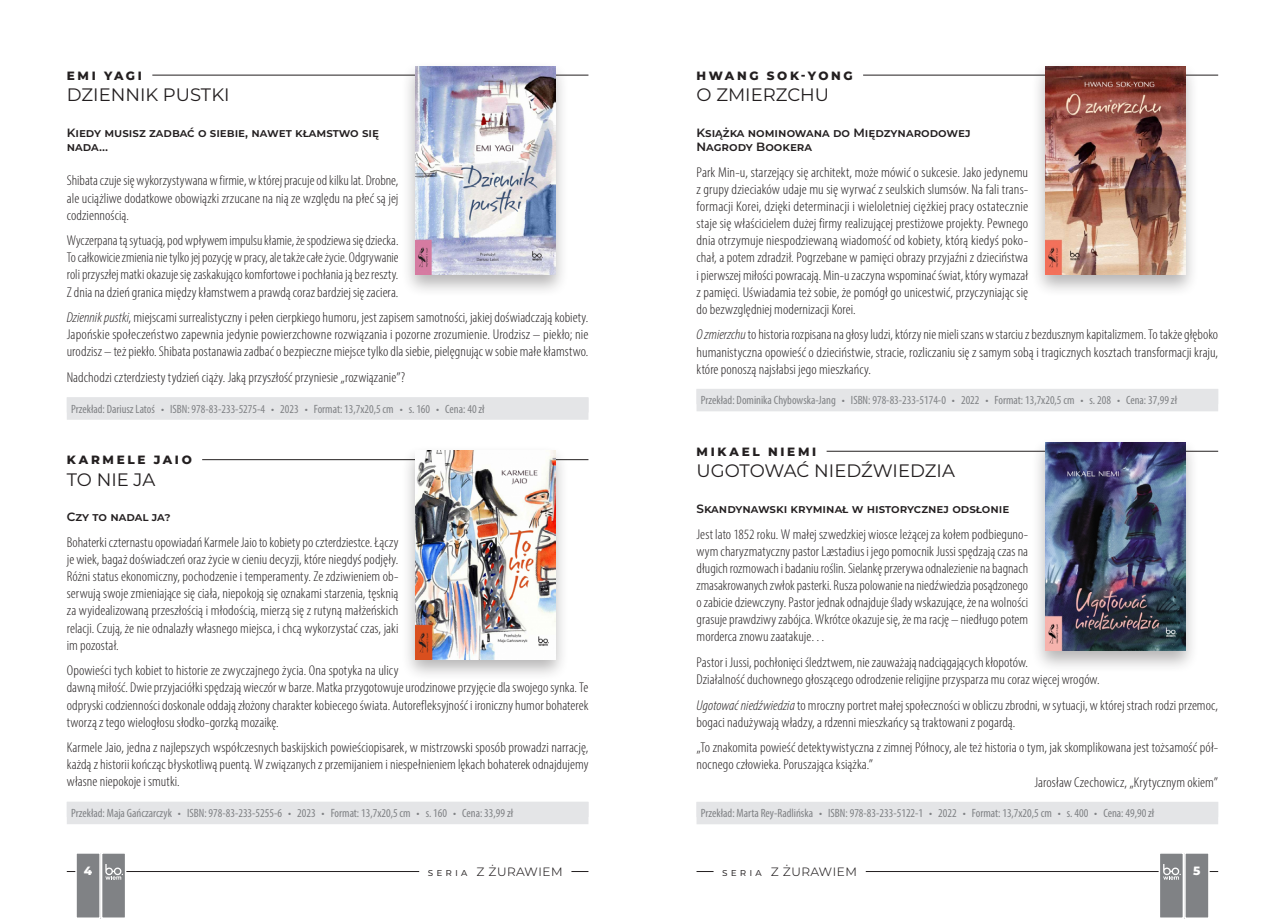
<style>
.page{position:relative;width:1285px;height:919px;background:#fff}
.page>*{position:absolute;margin:0;border:0;box-sizing:border-box;transform-origin:0 0}
.t1{font:18px "Montserrat";color:#231f20}
.t2{font:300 15px "Montserrat";color:#231f20}
.t3{font:300 condensed 14.25px/17.1px "Myriad Pro";letter-spacing:.005em;color:#231f20;text-align:justify;scale:1.05 1}
.t4{font:300 condensed 14.25px/17.1px "Myriad Pro";letter-spacing:.005em;color:#231f20;text-align:justify;scale:1.04 1}
.t5{font:300 condensed 14.25px/17.1px "Myriad Pro";letter-spacing:.005em;color:#231f20;text-align:justify;scale:1.07 1}
.t6{font:300 condensed 14.25px/17.1px "Myriad Pro";letter-spacing:.005em;color:#231f20;scale:1.06 1}
.t7{font:300 condensed 14.25px/17.1px "Myriad Pro";letter-spacing:.005em;color:#231f20;text-align:justify}
.t8{font:condensed 12px "Myriad Pro";color:#808285}
.t9{font:600 12px/14.4px "Montserrat";color:#231f20}
.t10{font:800 12px "Montserrat";letter-spacing:.22em;color:#231f20}
.t11{font:800 12px "Montserrat";color:#fff}
.s1{font-style:italic}
.s2{font-weight:400;font-size:10.5px}
</style>
<div class="page">
<hr style="left:67px;top:871px;width:521px;height:1px;background:#231f20">
<div style="left:419px;top:867px;width:152px;height:7px;background:#fff"></div>
<hr style="left:696px;top:871px;width:521px;height:1px;background:#231f20">
<div style="left:713px;top:867px;width:152px;height:7px;background:#fff"></div>
<div style="left:1184px;top:852px;width:24px;height:66px;background:#808285"></div>
<div style="left:1183px;top:852px;width:26px;height:66px;border:2px solid #fff"></div>
<div style="left:1158px;top:852px;width:25px;height:66px;background:#808285;border:2px solid #fff"></div>
<div style="left:76px;top:852px;width:24px;height:66px;background:#808285"></div>
<div style="left:75px;top:852px;width:26px;height:66px;border:2px solid #fff"></div>
<div style="left:101px;top:852px;width:25px;height:66px;background:#808285;border:2px solid #fff"></div>
<svg style="left:1163px;top:864px;width:17px;height:15px"></svg>
<svg style="left:105px;top:864px;width:18px;height:15px"></svg>
<hr style="left:67px;top:75px;width:521px;height:1px;background:#231f20">
<div style="left:58px;top:67px;width:94px;height:15px;background:#fff"></div>
<div style="left:67px;top:397px;width:521px;height:22px;background:#e4e5e7"></div>
<hr style="left:67px;top:459px;width:521px;height:1px;background:#231f20">
<div style="left:58px;top:451px;width:144px;height:15px;background:#fff"></div>
<div style="left:67px;top:801px;width:521px;height:23px;background:#e4e5e7"></div>
<div style="left:400px;top:60px;width:169px;height:237px;background:#231f20;opacity:.33"></div>
<img style="left:415px;top:66px;width:140px;height:209px">
<div style="left:400px;top:445px;width:169px;height:237px;background:#231f20;opacity:.33"></div>
<img style="left:415px;top:451px;width:140px;height:208px">
<hr style="left:696px;top:75px;width:521px;height:1px;background:#231f20">
<div style="left:688px;top:67px;width:175px;height:15px;background:#fff"></div>
<div style="left:696px;top:389px;width:521px;height:22px;background:#e4e5e7"></div>
<hr style="left:696px;top:451px;width:521px;height:1px;background:#231f20">
<div style="left:688px;top:443px;width:138px;height:15px;background:#fff"></div>
<div style="left:696px;top:801px;width:521px;height:23px;background:#e4e5e7"></div>
<div style="left:1030px;top:60px;width:168px;height:237px;background:#231f20;opacity:.33"></div>
<img style="left:1044px;top:66px;width:140px;height:209px">
<div style="left:1030px;top:436px;width:168px;height:237px;background:#231f20;opacity:.33"></div>
<img style="left:1044px;top:442px;width:140px;height:209px">
<p class="t10" style="left:67px;top:66px;width:77px">EMI YAGI</p>
<p class="t1" style="left:67px;top:82px;width:164px">DZIENNIK PUSTKI</p>
<p class="t9" style="left:67px;top:125px;width:314px">Kiedy musisz zadbać o siebie, nawet kłamstwo się nada...</p>
<p class="t7" style="left:67px;top:172px;width:333px">Shibata czuje się wykorzystywana w firmie, w której pracuje od kilku lat. Drobne, ale uciążliwe dodatkowe obowiązki zrzucane na nią ze względu na płeć są jej codziennością.</p>
<p class="t7" style="left:67px;top:232px;width:333px">Wyczerpana tą sytuacją, pod wpływem impulsu kłamie, że spodziewa się dziecka.<br>To całkowicie zmienia nie tylko jej pozycję w pracy, ale także całe życie. Odgrywanie roli przyszłej matki okazuje się zaskakująco komfortowe i pochłania ją bez reszty.<br>Z dnia na dzień granica między kłamstwem a prawdą coraz bardziej się zaciera.</p>
<p class="t3" style="left:67px;top:309px;width:498px"><span class="s1">Dziennik pustki</span>, miejscami surrealistyczny i pełen cierpkiego humoru, jest zapisem samotności, jakiej doświadczają kobiety.<br>Japońskie społeczeństwo zapewnia jedynie powierzchowne rozwiązania i pozorne zrozumienie. Urodzisz – piekło; nie urodzisz – też piekło. Shibata postanawia zadbać o bezpieczne miejsce tylko dla siebie, pielęgnując w sobie małe kłamstwo.</p>
<p class="t3" style="left:67px;top:368px;width:323px">Nadchodzi czterdziesty tydzień ciąży. Jaką przyszłość przyniesie „rozwiązanie”?</p>
<p class="t8" style="left:71px;top:401px;width:415px">Przekład: Dariusz Latoś • ISBN: 978-83-233-5275-4 • 2023 • Format: 13,7x20,5 cm • s. 160 • Cena: 40 zł</p>
<p class="t10" style="left:67px;top:451px;width:126px">KARMELE JAIO</p>
<p class="t1" style="left:67px;top:467px;width:90px">TO NIE JA</p>
<p class="t9" style="left:67px;top:509px;width:105px">Czy to nadal ja?</p>
<p class="t4" style="left:67px;top:533px;width:320px">Bohaterki czternastu opowiadań Karmele Jaio to kobiety po czterdziestce. Łączy je wiek, bagaż doświadczeń oraz życie w cieniu decyzji, które niegdyś podjęły.<br>Różni status ekonomiczny, pochodzenie i temperamenty. Ze zdziwieniem ob&shy;serwują swoje zmieniające się ciała, niepokoją się oznakami starzenia, tęsknią za wyidealizowaną przeszłością i młodością, mierzą się z rutyną małżeńskich relacji. Czują, że nie odnalazły własnego miejsca, i chcą wykorzystać czas, jaki im pozostał.</p>
<p class="t6" style="left:67px;top:662px;width:493px">Opowieści tych kobiet to historie ze zwyczajnego życia. Ona spotyka na ulicy<br>dawną miłość. Dwie przyjaciółki spędzają wieczór w barze. Matka przygotowuje urodzinowe przyjęcie dla swojego synka. Te odpryski codzienności doskonale oddają złożony charakter kobiecego świata. Autorefleksyjność i ironiczny humor bohaterek tworzą z tego wielogłosu słodko-gorzką mozaikę.</p>
<p class="t6" style="left:67px;top:738px;width:493px;text-align:justify">Karmele Jaio, jedna z najlepszych współczesnych baskijskich powieściopisarek, w mistrzowski sposób prowadzi narrację, każdą z historii kończąc błyskotliwą puentą. W związanych z przemijaniem i niespełnieniem lękach bohaterek odnajdujemy własne niepokoje i smutki.</p>
<p class="t8" style="left:71px;top:805px;width:443px">Przekład: Maja Gańczarczyk • ISBN: 978-83-233-5255-6 • 2023 • Format: 13,7x20,5 cm • s. 160 • Cena: 33,99 zł</p>
<p class="t10" style="left:696px;top:66px;width:158px">HWANG SOK-YONG</p>
<p class="t1" style="left:696px;top:82px;width:134px">O ZMIERZCHU</p>
<p class="t9" style="left:696px;top:125px;width:276px">Książka nominowana do Międzynarodowej<br>Nagrody Bookera</p>
<p class="t5" style="left:696px;top:163px;width:311px">Park Min-u, starzejący się architekt, może mówić o sukcesie. Jako jedynemu z grupy dzieciaków udaje mu się wyrwać z seulskich slumsów. Na fali trans&shy;formacji Korei, dzięki determinacji i wieloletniej ciężkiej pracy ostatecznie staje się właścicielem dużej firmy realizującej prestiżowe projekty. Pewnego dnia otrzymuje niespodziewaną wiadomość od kobiety, którą kiedyś poko&shy;chał, a potem zdradził. Pogrzebane w pamięci obrazy przyjaźni z dzieciństwa i pierwszej miłości powracają. Min-u zaczyna wspominać świat, który wymazał z pamięci. Uświadamia też sobie, że pomógł go unicestwić, przyczyniając się do bezwzględniej modernizacji Korei.</p>
<p class="t4" style="left:696px;top:326px;width:503px"><span class="s1">O zmierzchu</span> to historia rozpisana na głosy ludzi, którzy nie mieli szans w starciu z bezdusznym kapitalizmem. To także głęboko humanistyczna opowieść o dzieciństwie, stracie, rozliczaniu się z samym sobą i tragicznych kosztach transformacji kraju, które ponoszą najsłabsi jego mieszkańcy.</p>
<p class="t8" style="left:700px;top:393px;width:477px">Przekład: Dominika Chybowska-Jang • ISBN: 978-83-233-5174-0 • 2022 • Format: 13,7x20,5 cm • s. 208 • Cena: 37,99 zł</p>
<p class="t10" style="left:696px;top:442px;width:121px">MIKAEL NIEMI</p>
<p class="t1" style="left:696px;top:458px;width:260px">UGOTOWAĆ NIEDŹWIEDZIA</p>
<p class="t9" style="left:696px;top:501px;width:314px">Skandynawski kryminał w historycznej odsłonie</p>
<p class="t3" style="left:696px;top:525px;width:317px">Jest lato 1852 roku. W małej szwedzkiej wiosce leżącej za kołem podbieguno&shy;wym charyzmatyczny pastor Læstadius i jego pomocnik Jussi spędzają czas na długich rozmowach i badaniu roślin. Sielankę przerywa odnalezienie na bagnach zmasakrowanych zwłok pasterki. Rusza polowanie na niedźwiedzia posądzonego o zabicie dziewczyny. Pastor jednak odnajduje ślady wskazujące, że na wolności grasuje prawdziwy zabójca. Wkrótce okazuje się, że ma rację – niedługo potem morderca znowu zaatakuje…</p>
<p class="t3" style="left:696px;top:653px;width:385px">Pastor i Jussi, pochłonięci śledztwem, nie zauważają nadciągających kłopotów.<br>Działalność duchownego głoszącego odrodzenie religijne przysparza mu coraz więcej wrogów.</p>
<p class="t3" style="left:696px;top:696px;width:498px"><span class="s1">Ugotować niedźwiedzia</span> to mroczny portret małej społeczności w obliczu zbrodni, w sytuacji, w której strach rodzi przemoc, bogaci nadużywają władzy, a rdzenni mieszkańcy są traktowani z pogardą.</p>
<p class="t3" style="left:696px;top:739px;width:498px">„To znakomita powieść detektywistyczna z zimnej Północy, ale też historia o tym, jak skomplikowana jest tożsamość pół-</p>
<p class="t3" style="left:696px;top:756px;width:170px">nocnego człowieka. Poruszająca książka.”</p>
<p class="t3" style="left:1034px;top:773px;width:176px">Jarosław Czechowicz, „Krytycznym okiem”</p>
<p class="t8" style="left:700px;top:805px;width:455px">Przekład: Marta Rey-Radlińska • ISBN: 978-83-233-5122-1 • 2022 • Format: 13,7x20,5 cm • s. 400 • Cena: 49,90 zł</p>
<p class="t11" style="left:84px;top:861px;width:10px">4</p>
<p class="t2" style="left:427px;top:860px;width:137px"><span class="s2">s e r i a</span> z żurawiem</p>
<p class="t2" style="left:722px;top:860px;width:137px"><span class="s2">s e r i a</span> z żurawiem</p>
<p class="t11" style="left:1192px;top:861px;width:9px">5</p>
</div>
